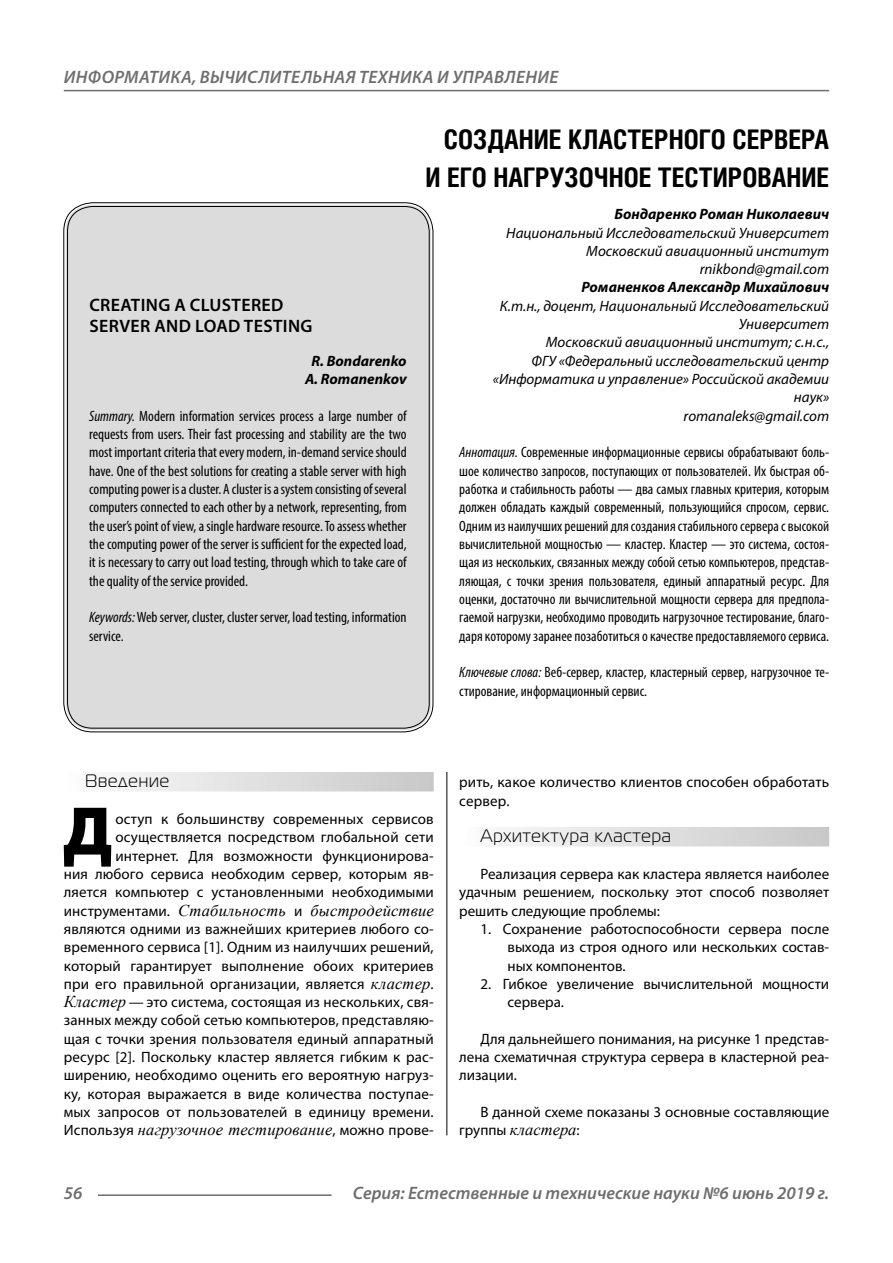
<style>
.page{position:relative;width:893px;height:1263px;background:#fff}
.page>*{position:absolute;margin:0;border:0;box-sizing:border-box;transform-origin:0 0}
.Bukvica{font:900 69.3px "Myriad Pro";color:#000}
.Header{font:700 27px/37.5px "Helios Cond C";color:#000;text-align:right}
.t1{font:italic 600 18px "Myriad Pro";letter-spacing:.005em;color:#6e6e6e}
.Header-eng{font:600 18px/21.6px "Myriad Pro";letter-spacing:.02em;color:#000}
.Subheader{font:18px "Magistral C";letter-spacing:.05em;color:#000}
.Bukvica-2{font:italic 16.5px "Times New Roman";letter-spacing:.01em;color:#000}
.Normal{font:italic 16.5px "Times New Roman";color:#000}
.Bukvica-3{font:15px/18.3px "Myriad Pro";letter-spacing:.01em;color:#000;text-align:justify}
.Annotation-rus{font:condensed 15px/18.3px "Myriad Pro";color:#000;text-align:justify}
.Annotation-eng{font:condensed 15px/18.3px "Myriad Pro";color:#000;text-align:justify}
.Normal-2{font:15px/18.3px "Myriad Pro";color:#000;text-align:justify}
.Author-doc{font:italic 15px/18.3px "Myriad Pro";color:#000;text-align:right}
.Author{font:italic 700 15px "Myriad Pro";color:#000}
.Author-email{font:italic 15px "Myriad Pro";color:#000}
.Author-eng{font:italic 700 15px "Myriad Pro";color:#000}
.s1{font-style:italic}
.s2{font-family:"Myriad Pro";font-style:normal;font-size:15px}
.s3{font-family:"Times New Roman";font-style:italic;font-size:16.5px}
</style>
<div class="page">
<hr style="left:446px;top:128px;width:1px;height:1007px;background:#000">
<div style="left:43px;top:0;width:786px;height:772px;background:#fff"></div>
<div style="left:64px;top:772px;width:370px;height:19px;background:linear-gradient(to right,#fcfcfc,#c8c8c8)"></div>
<div style="left:459px;top:827px;width:370px;height:19px;background:linear-gradient(to right,#fcfcfc,#c8c8c8)"></div>
<div style="left:66px;top:205px;width:365px;height:525px;background:#dcdcdc;border-radius:27px"></div>
<hr style="left:98px;top:1194px;width:234px;height:2px;background:#6e6e6e">
<hr style="left:64px;top:90px;width:765px;height:1px;background:#6e6e6e">
<p class="t1" style="left:64px;top:66px;width:496px">ИНФОРМАТИКА, ВЫЧИСЛИТЕЛЬНАЯ ТЕХНИКА И УПРАВЛЕНИЕ</p>
<p class="Header-eng" style="left:89px;top:293px;width:225px">CREATING A CLUSTERED<br>SERVER AND LOAD TESTING</p>
<p class="Author-eng" style="left:311px;top:351px;width:97px">R. Bondarenko</p>
<p class="Author-eng" style="left:305px;top:369px;width:103px">A. Romanenkov</p>
<p class="Annotation-eng" style="left:89px;top:406px;width:319px"><span class="s1">Summary.</span> Modern information services process a large number of requests from users. Their fast processing and stability are the two most important criteria that every modern, in-demand service should have. One of the best solutions for creating a stable server with high computing power is a cluster. A cluster is a system consisting of several computers connected to each other by a network, representing, from the user’s point of view, a single hardware resource. To assess whether the computing power of the server is sufficient for the expected load, it is necessary to carry out load testing, through which to take care of the quality of the service provided.</p>
<p class="Annotation-eng" style="left:89px;top:608px;width:319px"><span class="s1">Keywords:</span> Web server, cluster, cluster server, load testing, information service.</p>
<p class="Header" style="left:425px;top:120px;width:405px">СОЗДАНИЕ КЛАСТЕРНОГО СЕРВЕРА<br>И ЕГО НАГРУЗОЧНОЕ ТЕСТИРОВАНИЕ</p>
<p class="Author" style="left:614px;top:204px;width:216px">Бондаренко Роман Николаевич</p>
<p class="Author-doc" style="left:506px;top:223px;width:325px">Национальный Исследовательский Университет<br>Московский авиационный институт</p>
<p class="Author-email" style="left:700px;top:260px;width:131px">rnikbond@gmail.com</p>
<p class="Author" style="left:581px;top:278px;width:249px">Романенков Александр Михайлович</p>
<p class="Author-doc" style="left:500px;top:296px;width:331px">К.т.н., доцент, Национальный Исследовательский<br>Университет</p>
<p class="Author-doc" style="left:493px;top:333px;width:338px">Московский авиационный институт; с.н.с.,<br>ФГУ «Федеральный исследовательский центр «Информатика и управление» Российской академии наук»</p>
<p class="Author-email" style="left:684px;top:406px;width:147px">romanaleks@gmail.com</p>
<p class="Annotation-rus" style="left:459px;top:443px;width:371px"><span class="s1">Аннотация.</span> Современные информационные сервисы обрабатывают боль&shy;шое количество запросов, поступающих от пользователей. Их быстрая об&shy;работка и стабильность работы — два самых главных критерия, которым должен обладать каждый современный, пользующийся спросом, сервис.<br>Одним из наилучших решений для создания стабильного сервера с высокой вычислительной мощностью — кластер. Кластер — это система, состоя&shy;щая из нескольких, связанных между собой сетью компьютеров, представ&shy;ляющая, с точки зрения пользователя, единый аппаратный ресурс. Для оценки, достаточно ли вычислительной мощности сервера для предпола&shy;гаемой нагрузки, необходимо проводить нагрузочное тестирование, благо&shy;даря которому заранее позаботиться о качестве предоставляемого сервиса.</p>
<p class="Annotation-rus" style="left:459px;top:663px;width:371px"><span class="s1">Ключевые слова:</span> Веб-сервер, кластер, кластерный сервер, нагрузочное те&shy;стирование, информационный сервис.</p>
<p class="Subheader" style="left:85px;top:771px;width:86px">Введение</p>
<p class="Bukvica" style="left:63px;top:785px;width:51px">Д</p>
<p class="Bukvica-3" style="left:64px;top:809px;width:371px;text-align:right">оступ к большинству современных сервисов осуществляется посредством глобальной сети интернет. Для возможности функционирова-<br>ния любого сервиса необходим сервер, которым яв&shy;ляется компьютер с установленными необходимыми</p>
<p class="Bukvica-2" style="left:64px;top:899px;width:371px"><span class="s2">инструментами.</span> Стабильность <span class="s2">и</span> быстродействие</p>
<p class="Bukvica-3" style="left:64px;top:919px;width:371px">являются одними из важнейших критериев любого со&shy;временного сервиса [1]. Одним из наилучших решений, который гарантирует выполнение обоих критериев при его правильной организации, является <span class="s3">кластер</span>.<br><span class="s3">Кластер</span> — это система, состоящая из нескольких, свя&shy;занных между собой сетью компьютеров, представляю&shy;щая с точки зрения пользователя единый аппаратный ресурс [2]. Поскольку кластер является гибким к рас&shy;ширению, необходимо оценить его вероятную нагруз&shy;ку, которая выражается в виде количества поступае&shy;мых запросов от пользователей в единицу времени.</p>
<p class="Bukvica-2" style="left:64px;top:1118px;width:371px"><span class="s2">Используя</span> нагрузочное тестирование<span class="s2">, можно прове-</span></p>
<p class="Bukvica-3" style="left:459px;top:773px;width:371px">рить, какое количество клиентов способен обработать сервер.</p>
<p class="Subheader" style="left:480px;top:826px;width:192px">Архитектура кластера</p>
<p class="Normal-2" style="left:459px;top:864px;width:371px;text-indent:21px">Реализация сервера как кластера является наиболее удачным решением, поскольку этот способ позволяет решить следующие проблемы:</p>
<p class="Bukvica-3" style="left:507px;top:919px;width:323px;text-indent:-27px">1. Сохранение работоспособности сервера после выхода из строя одного или нескольких состав&shy;ных компонентов.</p>
<p class="Bukvica-3" style="left:507px;top:974px;width:323px;text-indent:-27px">2. Гибкое увеличение вычислительной мощности сервера.</p>
<p class="Normal-2" style="left:459px;top:1029px;width:371px;text-indent:21px">Для дальнейшего понимания, на рисунке 1 представ&shy;лена схематичная структура сервера в кластерной реа&shy;лизации.</p>
<p class="Normal-2" style="left:480px;top:1103px;width:350px">В данной схеме показаны 3 основные составляющие</p>
<p class="Normal" style="left:459px;top:1118px;width:122px"><span class="s2">группы</span> кластера<span class="s2">:</span></p>
<p class="t1" style="left:64px;top:1182px;width:20px">56</p>
<p class="t1" style="left:353px;top:1182px;width:478px">Серия: Естественные и технические науки №6 июнь 2019 г.</p>
</div>
